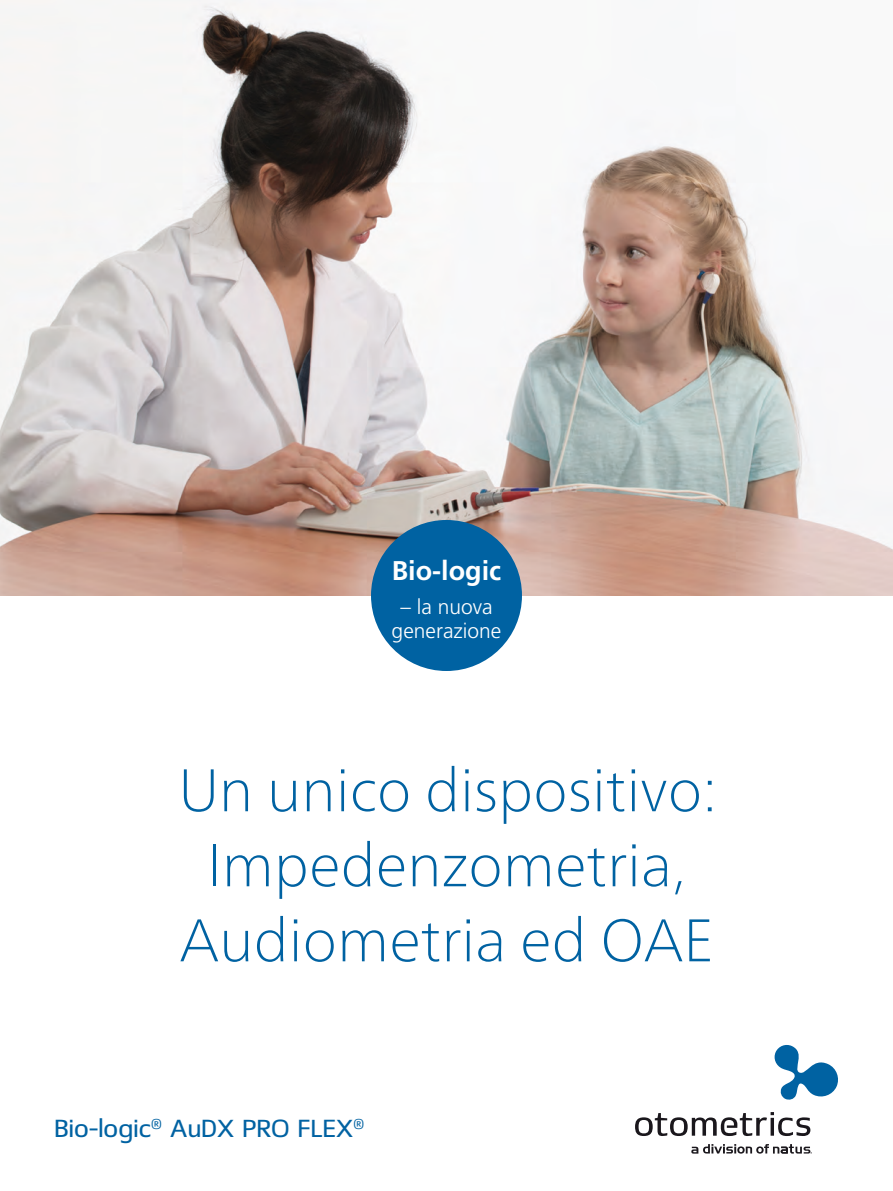
<style>
.page{position:relative;width:893px;height:1191px;background:#fff}
.page>*{position:absolute;margin:0;border:0;box-sizing:border-box;transform-origin:0 0}
.t1{font:100 60px/75px "Frutiger Neue LT Pro";color:#0062a2;text-align:center}
.t2{font:700 27px "Frutiger LT Std";color:#fff}
.t3{font:24px "Olic";letter-spacing:-.02em;color:#0062a2}
.t4{font:300 21px/24px "Frutiger LT Std";color:#fff;text-align:center}
</style>
<div class="page">
<img style="left:0;top:0;width:893px;height:595px">
<svg style="left:635px;top:1112px;width:175px;height:24px"></svg>
<svg style="left:774px;top:1045px;width:64px;height:55px"></svg>
<svg style="left:691px;top:1144px;width:121px;height:9px"></svg>
<div style="left:371px;top:520px;width:151px;height:151px;background:#0062a2;border-radius:50%"></div>
<p class="t2" style="left:392px;top:555px;width:111px">Bio-logic</p>
<p class="t4" style="left:392px;top:595px;width:111px">– la nuova generazione</p>
<p class="t1" style="left:179px;top:752px;width:540px">Un unico dispositivo:<br>Impedenzometria,<br>Audiometria ed OAE</p>
<p class="t3" style="left:54px;top:1114px;width:312px">Bio-logic<sup>®</sup> AuDX PRO FLEX<sup>®</sup></p>
</div>
